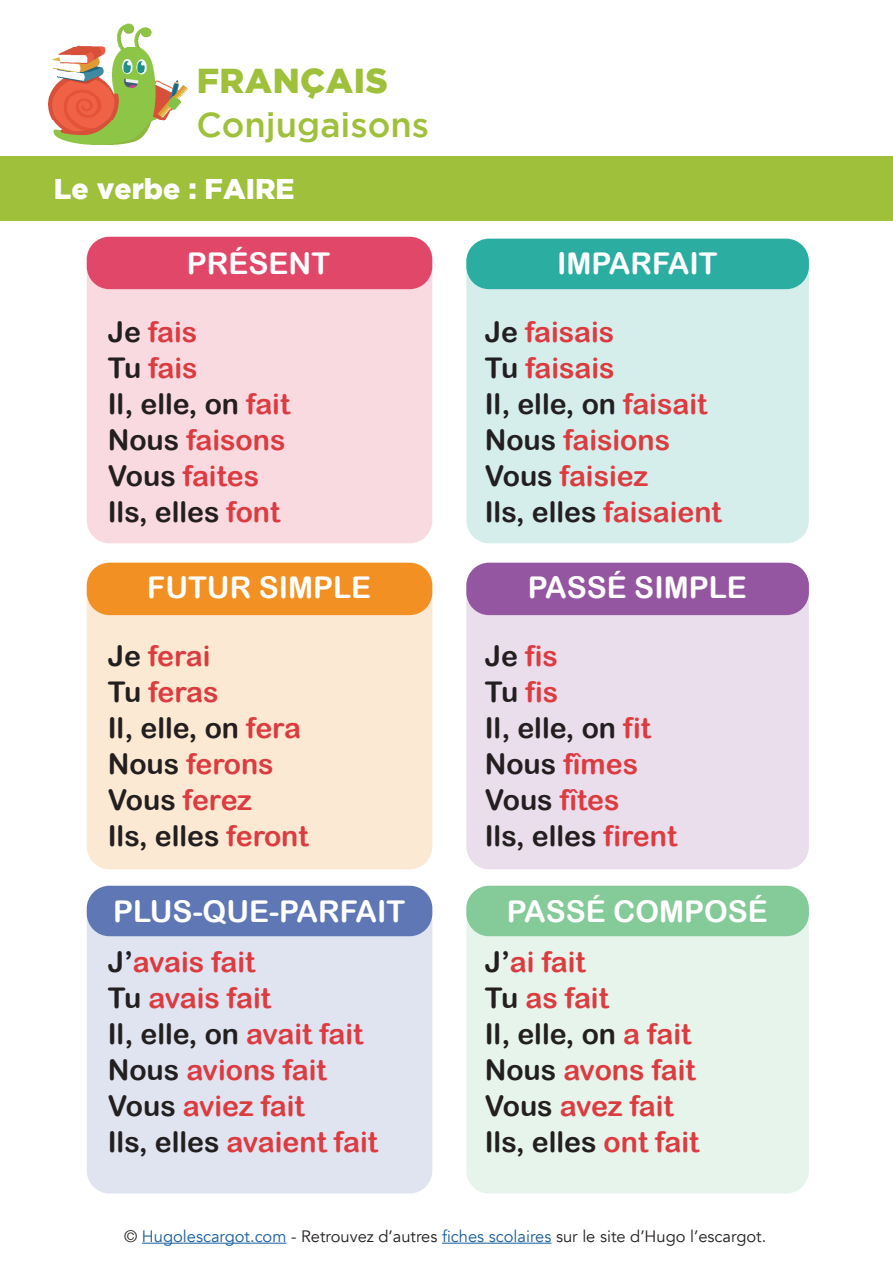
<style>
.page{position:relative;width:893px;height:1263px;background:#fff}
.page>*{position:absolute;margin:0;border:0;box-sizing:border-box;transform-origin:0 0}
.t1{font:500 34.5px "Gotham";color:#9fc03a}
.t2{font:900 34.5px "Gotham";letter-spacing:.015em;color:#9fc03a}
.t3{font:30px "Arial Rounded MT Bold";color:#fff}
.t4{font:28.5px/36px "Arial Rounded MT Bold";color:#dc3b3f}
.t5{font:28.5px/36px "Arial Rounded MT Bold";color:#231f20}
.t6{font:900 28.5px "Gotham";color:#fff}
.t7{font:16.5px "Avenir";color:#231f20}
.s1{color:#dc3b3f}
.s2{color:#231f20}
.s3{color:#175d9e}
</style>
<div class="page">
<hr style="left:142px;top:1243px;width:144px;height:1px;background:#175d9e">
<hr style="left:442px;top:1243px;width:109px;height:1px;background:#175d9e">
<img style="left:49px;top:23px;width:138px;height:122px">
<div style="left:0;top:156px;width:893px;height:65px;background:#9fc03a"></div>
<div style="left:87px;top:237px;width:345px;height:306px;background:#f9dae1;border-radius:23px"></div>
<div style="left:87px;top:237px;width:345px;height:52px;background:#e14768;border-radius:23px"></div>
<div style="left:466px;top:239px;width:343px;height:304px;background:#d5eeec;border-radius:23px"></div>
<div style="left:466px;top:239px;width:343px;height:50px;background:#2bada2;border-radius:23px"></div>
<div style="left:87px;top:563px;width:345px;height:306px;background:#fce9d3;border-radius:23px"></div>
<div style="left:87px;top:563px;width:345px;height:52px;background:#f29023;border-radius:23px"></div>
<div style="left:466px;top:563px;width:343px;height:306px;background:#eaddec;border-radius:23px"></div>
<div style="left:466px;top:563px;width:343px;height:52px;background:#9556a1;border-radius:23px"></div>
<div style="left:87px;top:886px;width:345px;height:307px;background:#dfe4f0;border-radius:23px"></div>
<div style="left:87px;top:886px;width:345px;height:50px;background:#5f77b5;border-radius:23px"></div>
<div style="left:466px;top:886px;width:343px;height:307px;background:#e7f4eb;border-radius:23px"></div>
<div style="left:466px;top:886px;width:343px;height:50px;background:#85cb99;border-radius:23px"></div>
<p class="t2" style="left:197px;top:61px;width:193px">FRANÇAIS</p>
<p class="t1" style="left:196px;top:105px;width:234px">Conjugaisons</p>
<p class="t6" style="left:54px;top:172px;width:242px">Le verbe : FAIRE</p>
<p class="t3" style="left:187px;top:246px;width:145px">PRÉSENT</p>
<p class="t3" style="left:557px;top:246px;width:162px">IMPARFAIT</p>
<p class="t5" style="left:108px;top:314px;width:184px">Je <span class="s1">fais<br></span>Tu <span class="s1">fais<br></span>Il, elle, on <span class="s1">fait<br></span>Nous <span class="s1">faisons<br></span>Vous <span class="s1">faites<br></span>Ils, elles <span class="s1">font</span></p>
<p class="t4" style="left:485px;top:313px;width:239px"><span class="s2">Je</span> faisais<br><span class="s2">Tu</span> faisais<br><span class="s2">Il, elle, on</span> faisait<br><span class="s2">Nous</span> faisions<br><span class="s2">Vous</span> faisiez<br><span class="s2">Ils, elles</span> faisaient</p>
<p class="t3" style="left:147px;top:570px;width:226px">FUTUR SIMPLE</p>
<p class="t3" style="left:528px;top:570px;width:221px">PASSÉ SIMPLE</p>
<p class="t5" style="left:108px;top:637px;width:202px">Je <span class="s1">ferai<br></span>Tu <span class="s1">feras<br></span>Il, elle, on <span class="s1">fera<br></span>Nous <span class="s1">ferons<br></span>Vous <span class="s1">ferez<br></span>Ils, elles <span class="s1">feront</span></p>
<p class="t5" style="left:485px;top:637px;width:194px">Je <span class="s1">fis<br></span>Tu <span class="s1">fis<br></span>Il, elle, on <span class="s1">fit<br></span>Nous <span class="s1">fîmes<br></span>Vous <span class="s1">fîtes<br></span>Ils, elles <span class="s1">firent</span></p>
<p class="t3" style="left:113px;top:894px;width:294px">PLUS-QUE-PARFAIT</p>
<p class="t3" style="left:507px;top:894px;width:263px">PASSÉ COMPOSÉ</p>
<p class="t4" style="left:108px;top:943px;width:272px"><span class="s2">J’</span>avais fait<br><span class="s2">Tu</span> avais fait<br><span class="s2">Il, elle, on</span> avait fait<br><span class="s2">Nous</span> avions fait<br><span class="s2">Vous</span> aviez fait<br><span class="s2">Ils, elles</span> avaient fait</p>
<p class="t4" style="left:485px;top:943px;width:216px"><span class="s2">J’</span>ai fait<br><span class="s2">Tu</span> as fait<br><span class="s2">Il, elle, on</span> a fait<br><span class="s2">Nous</span> avons fait<br><span class="s2">Vous</span> avez fait<br><span class="s2">Ils, elles</span> ont fait</p>
<p class="t7" style="left:124px;top:1226px;width:644px">© <span class="s3">Hugolescargot.com</span> - Retrouvez d’autres <span class="s3">fiches scolaires</span> sur le site d’Hugo l’escargot.</p>
</div>
